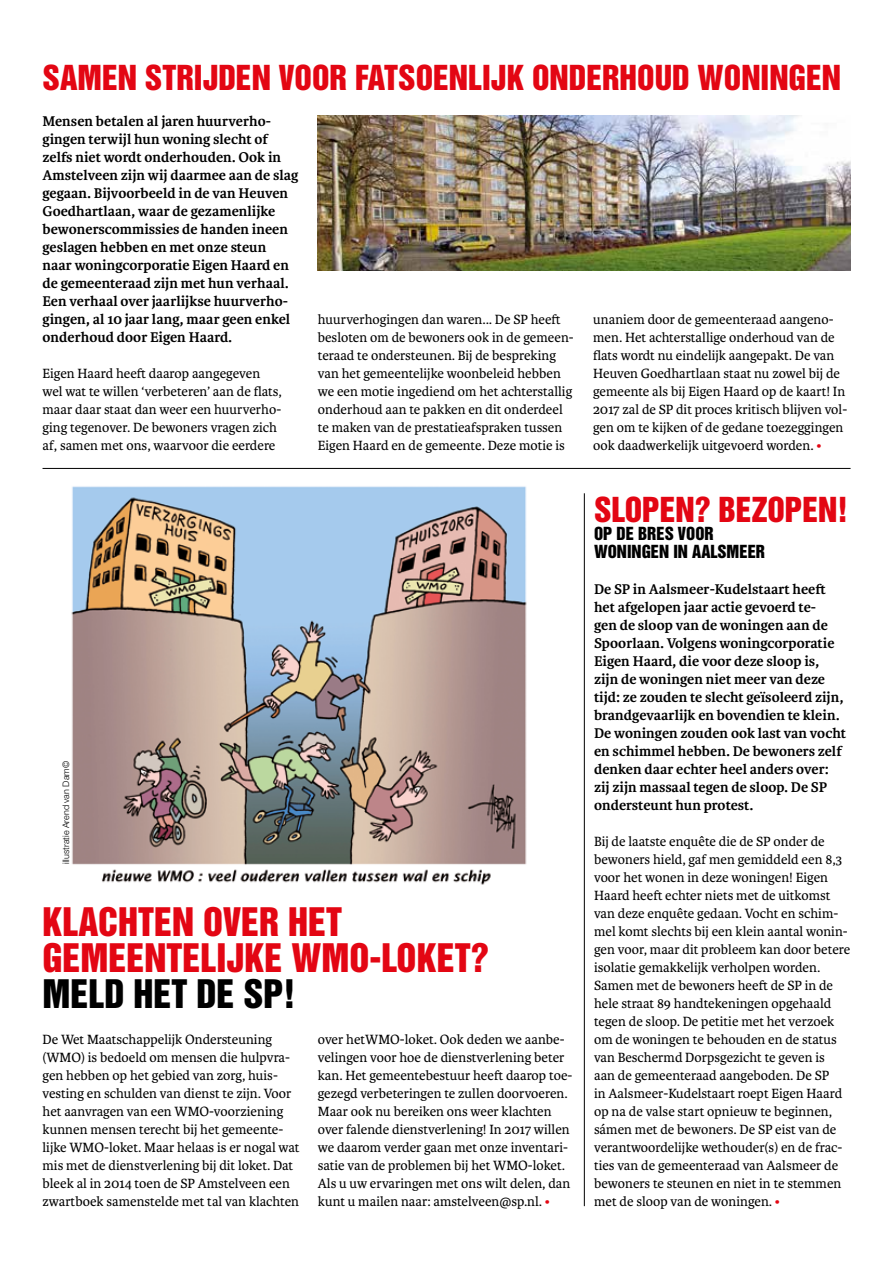
<style>
.page{position:relative;width:893px;height:1263px;background:#fff}
.page>*{position:absolute;margin:0;border:0;box-sizing:border-box;transform-origin:0 0}
.t1{font:36px/36px "Helvetica Inserat LT Std";color:#e30613}
.t2{font:36px "Helvetica Inserat LT Std";color:#000}
.t3{font:31.5px "Helvetica Inserat LT Std";color:#e30613}
.t4{font:16.5px/18px "Helvetica Inserat LT Std";color:#000}
.t5{font:700 15px/18px "Karmina";color:#000}
.t6{font:14.25px/18px "Karmina";color:#000}
.t7{font:300 9px "Helvetica Neue LT Std";color:#000}
.s1{color:#e30613}
</style>
<div class="page">
<img style="left:318px;top:116px;width:532px;height:154px">
<hr style="left:43px;top:468px;width:808px;height:1px;background:#000">
<img style="left:71px;top:486px;width:456px;height:399px">
<hr style="left:584px;top:493px;width:1px;height:713px;background:#000">
<h2 class="t3" style="left:43px;top:59px;width:800px">SAMEN STRIJDEN VOOR FATSOENLIJK ONDERHOUD WONINGEN</h2>
<p class="t5" style="left:43px;top:112px;width:257px">Mensen betalen al jaren huurverho&shy;gingen terwijl hun woning slecht of zelfs niet wordt onderhouden. Ook in Amstelveen zijn wij daarmee aan de slag gegaan. Bijvoorbeeld in de van Heuven Goedhartlaan, waar de gezamenlijke bewonerscommissies de handen ineen geslagen hebben en met onze steun naar woningcorporatie Eigen Haard en de gemeenteraad zijn met hun verhaal.<br>Een verhaal over jaarlijkse huurverho&shy;gingen, al 10 jaar lang, maar geen enkel onderhoud door Eigen Haard.</p>
<p class="t6" style="left:43px;top:365px;width:241px">Eigen Haard heeft daarop aangegeven wel wat te willen ‘verbeteren’ aan de flats, maar daar staat dan weer een huurverho&shy;ging tegenover. De bewoners vragen zich af, samen met ons, waarvoor die eerdere</p>
<p class="t6" style="left:318px;top:311px;width:257px">huurverhogingen dan waren... De SP heeft besloten om de bewoners ook in de gemeen&shy;teraad te ondersteunen. Bij de bespreking van het gemeentelijke woonbeleid hebben we een motie ingediend om het achterstallig onderhoud aan te pakken en dit onderdeel te maken van de prestatieafspraken tussen Eigen Haard en de gemeente. Deze motie is</p>
<p class="t7" style="left:60px;top:864px;width:105px;rotate:-90deg">illustratie Arend van Dam©</p>
<h1 class="t1" style="left:43px;top:905px;width:448px">KLACHTEN OVER HET<br>GEMEENTELIJKE WMO-LOKET?</h1>
<h1 class="t2" style="left:43px;top:972px;width:255px">MELD HET DE SP!</h1>
<p class="t6" style="left:318px;top:1031px;width:256px">over hetWMO-loket. Ook deden we aanbe&shy;velingen voor hoe de dienstverlening beter kan. Het gemeentebestuur heeft daarop toe&shy;gezegd verbeteringen te zullen doorvoeren.<br>Maar ook nu bereiken ons weer klachten over falende dienstverlening! In 2017 willen we daarom verder gaan met onze inventari&shy;satie van de problemen bij het WMO-loket.<br>Als u uw ervaringen met ons wilt delen, dan kunt u mailen naar: amstelveen@sp.nl. <span class="s1">•</span></p>
<p class="t6" style="left:43px;top:1031px;width:258px">De Wet Maatschappelijk Ondersteuning (WMO) is bedoeld om mensen die hulpvra&shy;gen hebben op het gebied van zorg, huis&shy;vesting en schulden van dienst te zijn. Voor het aanvragen van een WMO-voorziening kunnen mensen terecht bij het gemeente&shy;lijke WMO-loket. Maar helaas is er nogal wat mis met de dienstverlening bij dit loket. Dat bleek al in 2014 toen de SP Amstelveen een zwartboek samenstelde met tal van klachten</p>
<p class="t6" style="left:593px;top:311px;width:256px">unaniem door de gemeenteraad aangeno&shy;men. Het achterstallige onderhoud van de flats wordt nu eindelijk aangepakt. De van Heuven Goedhartlaan staat nu zowel bij de gemeente als bij Eigen Haard op de kaart! In 2017 zal de SP dit proces kritisch blijven vol&shy;gen om te kijken of de gedane toezeggingen ook daadwerkelijk uitgevoerd worden. <span class="s1">•</span></p>
<h2 class="t3" style="left:594px;top:491px;width:255px">SLOPEN? BEZOPEN!</h2>
<p class="t4" style="left:594px;top:525px;width:173px">OP DE BRES VOOR<br>WONINGEN IN AALSMEER</p>
<p class="t5" style="left:594px;top:580px;width:253px">De SP in Aalsmeer-Kudelstaart heeft het afgelopen jaar actie gevoerd te-<br>gen de sloop van de woningen aan de Spoorlaan. Volgens woningcorporatie Eigen Haard, die voor deze sloop is, zijn de woningen niet meer van deze tijd: ze zouden te slecht geïsoleerd zijn, brandgevaarlijk en bovendien te klein.<br>De woningen zouden ook last van vocht en schimmel hebben. De bewoners zelf denken daar echter heel anders over: zij zijn massaal tegen de sloop. De SP ondersteunt hun protest.</p>
<p class="t6" style="left:594px;top:833px;width:258px">Bij de laatste enquête die de SP onder de bewoners hield, gaf men gemiddeld een 8,3 voor het wonen in deze woningen! Eigen Haard heeft echter niets met de uitkomst van deze enquête gedaan. Vocht en schim&shy;mel komt slechts bij een klein aantal wonin&shy;gen voor, maar dit probleem kan door betere isolatie gemakkelijk verholpen worden.<br>Samen met de bewoners heeft de SP in de hele straat 89 handtekeningen opgehaald tegen de sloop. De petitie met het verzoek om de woningen te behouden en de status van Beschermd Dorpsgezicht te geven is<br>aan de gemeenteraad aangeboden. De SP<br>in Aalsmeer-Kudelstaart roept Eigen Haard op na de valse start opnieuw te beginnen, sámen met de bewoners. De SP eist van de verantwoordelijke wethouder(s) en de frac&shy;ties van de gemeenteraad van Aalsmeer de bewoners te steunen en niet in te stemmen met de sloop van de woningen. <span class="s1">•</span></p>
</div>
